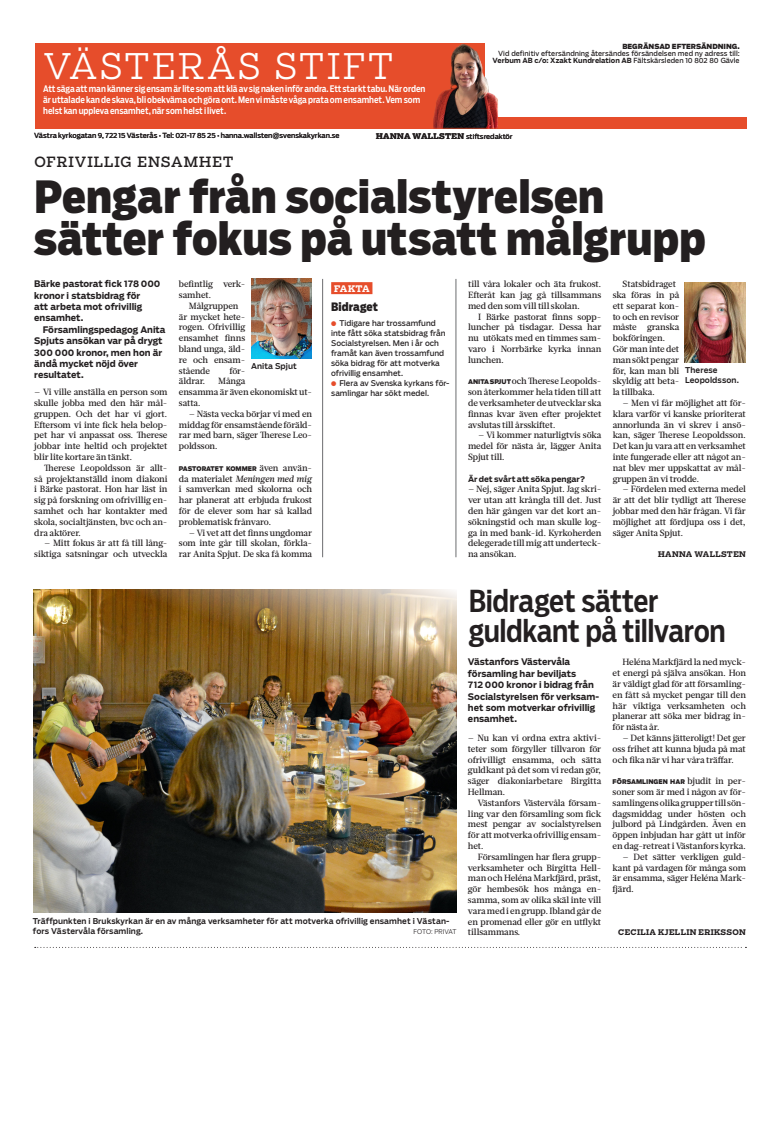
<style>
.page{position:relative;width:780px;height:1123px;background:#fff}
.page>*{position:absolute;margin:0;border:0;box-sizing:border-box;transform-origin:0 0}
.t1{font:900 44px/42px "Salvo Sans Cond";letter-spacing:.005em;color:#231f20}
.t2{font:300 35px "Salvo Serif";letter-spacing:.06em;color:#fff}
.t3{font:500 30px/30px "Salvo Sans Cond";letter-spacing:-.015em;color:#231f20}
.t4{font:14px "Salvo Serif";letter-spacing:.06em;color:#231f20}
.t5{font:900 11.5px "Salvo Sans Cond";letter-spacing:.005em;color:#231f20}
.t6{font:500 9px/10.8px "Glosa Text";letter-spacing:-.01em;color:#231f20;text-align:justify}
.t7{font:700 9px/11.4px "Salvo Sans";color:#231f20}
.t8{font:500 9px/10.8px "Salvo Sans Cond";letter-spacing:-.005em;color:#fff}
.t9{font:italic 500 9px "Glosa";color:#231f20}
.t10{font:700 9px "Salvo Serif";color:#fff}
.t11{font:500 8px/10px "Salvo Sans";letter-spacing:.005em;color:#231f20}
.t12{font:7.8px/10px "Salvo Sans";letter-spacing:-.005em;color:#231f20}
.t13{font:700 7.8px "Salvo Sans";color:#231f20}
.t14{font:700 7.7px "Salvo Serif";letter-spacing:.045em;color:#231f20}
.t15{font:7px/7px "Salvo Sans";color:#231f20;text-align:right}
.t16{font:900 7px "Salvo Sans";letter-spacing:-.005em;color:#231f20}
.t17{font:6.8px "Salvo Sans";color:#231f20}
.t18{font:300 6.5px "Salvo Sans";letter-spacing:-.015em;color:#231f20}
.t19{font:900 6.4px "Salvo Sans";letter-spacing:.005em;color:#231f20;scale:.94 1}
.s1{font-weight:700}
.s2{font-family:"Salvo Serif";font-weight:700;font-size:7.7px}
.s3{font-family:"Salvo Sans";font-weight:900;font-size:6.4px}
.s4{color:#e64d2b}
.s5{font-family:"Glosa Text";font-weight:500;font-size:9px}
.s6{font-family:"Glosa Text";font-style:normal}
</style>
<div class="page">
<img style="left:484px;top:44px;width:14px;height:73px">
<svg style="left:313px;top:44px;width:171px;height:73px;background:#d14e30"></svg>
<svg style="left:313px;top:117px;width:434px;height:12px;background:#ce4528"></svg>
<div style="left:35px;top:44px;width:278px;height:85px;background:#e64d2b"></div>
<svg style="left:35px;top:947px;width:711px;height:1px"></svg>
<img style="left:33px;top:589px;width:423px;height:323px">
<div style="left:331px;top:282px;width:41px;height:12px;background:#e64d2b"></div>
<hr style="left:455px;top:279px;width:1px;height:278px;background:#6c6d70">
<hr style="left:322px;top:279px;width:1px;height:278px;background:#6c6d70">
<img style="left:251px;top:279px;width:61px;height:79px">
<img style="left:685px;top:283px;width:61px;height:79px">
<h2 class="t2" style="left:43px;top:43px;width:352px">VÄSTERÅS STIFT</h2>
<p class="t16" style="left:622px;top:41px;width:119px">BEGRÄNSAD EFTERSÄNDNING.</p>
<p class="t15" style="left:492px;top:50px;width:248px">Vid definitiv eftersändning återsändes försändelsen med ny adress till:<br><span class="s1">Verbum AB c/o: Xzakt Kundrelation AB</span> Fältskärsleden 10 802 80 Gävle</p>
<p class="t8" style="left:43px;top:84px;width:384px">Att säga att man känner sig ensam är lite som att klä av sig naken inför andra. Ett starkt tabu. När orden är uttalade kan de skava, bli obekväma och göra ont. Men vi måste våga prata om ensamhet. Vem som helst kan uppleva ensamhet, när som helst i livet.</p>
<p class="t15" style="left:34px;top:132px;width:307px">Västra kyrkogatan 9, 722 15 Västerås • Tel: 021-17 85 25 • hanna.wallsten@svenskakyrkan.se</p>
<p class="t17" style="left:376px;top:131px;width:138px"><span class="s2">HANNA WALLSTEN</span> stiftsredaktör</p>
<h3 class="t4" style="left:34px;top:152px;width:200px">OFRIVILLIG ENSAMHET</h3>
<h1 class="t1" style="left:34px;top:177px;width:673px">Pengar från socialstyrelsen sätter fokus på utsatt målgrupp</h1>
<p class="t7" style="left:34px;top:278px;width:128px">Bärke pastorat fick 178 000 kronor i statsbidrag för<br>att arbeta mot ofrivillig ensamhet.</p>
<p class="t7" style="left:34px;top:324px;width:133px;text-indent:9px">Församlingspedagog Anita<br>Spjuts ansökan var på drygt<br>300 000 kronor, men hon är ändå mycket nöjd över resultatet.</p>
<p class="t6" style="left:34px;top:387px;width:135px">– Vi ville anställa en person som skulle jobba med den här mål&shy;gruppen. Och det har vi gjort.<br>Eftersom vi inte fick hela belop&shy;pet har vi anpassat oss. Therese jobbar inte heltid och projektet blir lite kortare än tänkt.</p>
<p class="t6" style="left:34px;top:462px;width:135px;text-indent:10px">Therese Leopoldsson är allt&shy;så projektanställd inom diakoni i Bärke pastorat. Hon har läst in sig på forskning om ofrivillig en&shy;samhet och har kontakter med skola, socialtjänsten, bvc och an&shy;dra aktörer.</p>
<p class="t6" style="left:34px;top:538px;width:135px;text-align:right">– Mitt fokus är att få till lång&shy;siktiga satsningar och utveckla</p>
<p class="t6" style="left:612px;top:279px;width:68px;text-align:left;text-indent:10px">Statsbidraget ska föras in på ett separat kon&shy;to och en revisor måste granska bokföringen.<br>Gör man inte det man sökt pengar för, kan man bli skyldig att beta&shy;la tillbaka.</p>
<p class="t6" style="left:612px;top:397px;width:135px;text-indent:10px">– Men vi får möjlighet att för&shy;klara varför vi kanske prioriterat annorlunda än vi skrev i ansö&shy;kan, säger Therese Leopoldsson.<br>Det kan ju vara att en verksamhet inte fungerade eller att något an&shy;nat blev mer uppskattat av mål&shy;gruppen än vi trodde.</p>
<p class="t6" style="left:612px;top:484px;width:135px;text-indent:10px">– Fördelen med externa medel är att det blir tydligt att Therese jobbar med den här frågan. Vi får möjlighet att fördjupa oss i det, säger Anita Spjut.</p>
<p class="t14" style="left:658px;top:549px;width:89px">HANNA WALLSTEN</p>
<p class="t6" style="left:179px;top:279px;width:68px">befintlig verk&shy;samhet.</p>
<p class="t6" style="left:179px;top:300px;width:68px;text-align:left;text-indent:10px">Målgruppen är mycket hete&shy;rogen. Ofrivillig ensamhet finns bland unga, äld&shy;re och ensam&shy;stående</p>
<p class="t6" style="left:468px;top:279px;width:135px">till våra lokaler och äta frukost.<br>Efteråt kan jag gå tillsammans med den som vill till skolan.</p>
<p class="t6" style="left:468px;top:311px;width:135px;text-indent:10px">I Bärke pastorat finns sopp&shy;luncher på tisdagar. Dessa har nu -utökats med en timmes sam&shy;varo i Norrbärke kyrka innan lunchen.</p>
<p class="t6" style="left:468px;top:376px;width:135px"><span class="s3">ANITA SPJUT</span> och Therese Leopolds&shy;son återkommer hela tiden till att de verksamheter de utvecklar ska finnas kvar även efter projektet avslutas till årsskiftet.</p>
<p class="t6" style="left:468px;top:430px;width:135px;text-indent:10px">– Vi kommer naturligtvis söka medel för nästa år, lägger Anita Spjut till.</p>
<p class="t13" style="left:468px;top:473px;width:119px">Är det svårt att söka pengar?</p>
<p class="t6" style="left:468px;top:484px;width:135px">– Nej, säger Anita Spjut. Jag skri&shy;ver utan att krångla till det. Just den här gången var det kort an&shy;sökningstid och man skulle log&shy;ga in med bank-id. Kyrkoherden delegerade till mig att underteck&shy;na ansökan.</p>
<p class="t10" style="left:334px;top:282px;width:37px">FAKTA</p>
<p class="t5" style="left:331px;top:298px;width:48px">Bidraget</p>
<p class="t12" style="left:331px;top:318px;width:116px"><span class="s4">●</span> Tidigare har trossamfund inte fått söka statsbidrag från<br>Socialstyrelsen. Men i år och framåt kan även trossamfund söka bidrag för att motverka ofrivillig ensamhet.</p>
<p class="t12" style="left:331px;top:378px;width:120px"><span class="s4">●</span> Flera av Svenska kyrkans för&shy;samlingar har sökt medel.</p>
<p class="t11" style="left:251px;top:361px;width:47px">Anita Spjut</p>
<p class="t11" style="left:685px;top:365px;width:55px">Therese<br>Leopoldsson.</p>
<p class="t6" style="left:229px;top:365px;width:18px">för-</p>
<p class="t6" style="left:179px;top:376px;width:28px">äldrar.</p>
<p class="t6" style="left:179px;top:376px;width:135px;text-align:left;text-indent:39px">Många<br>ensamma är även ekonomiskt ut&shy;satta.</p>
<p class="t6" style="left:179px;top:408px;width:135px;text-indent:10px">– Nästa vecka börjar vi med en middag för ensamstående föräld&shy;rar med barn, säger Therese Leo&shy;poldsson.</p>
<p class="t19" style="left:179px;top:464px;width:143px">PASTORATET KOMMER <span class="s5">även använ-</span></p>
<p class="t9" style="left:179px;top:472px;width:135px"><span class="s6">da materialet</span> Meningen med mig</p>
<p class="t6" style="left:179px;top:484px;width:135px">i samverkan med skolorna och har planerat att erbjuda frukost för de elever som har så kallad problematisk frånvaro.</p>
<p class="t6" style="left:179px;top:527px;width:135px;text-indent:10px">– Vi vet att det finns ungdomar som inte går till skolan, förkla&shy;rar Anita Spjut. De ska få komma</p>
<h3 class="t3" style="left:469px;top:586px;width:258px">Bidraget sätter guldkant på tillvaron</h3>
<p class="t11" style="left:33px;top:915px;width:418px">Träffpunkten i Brukskyrkan är en av många verksamheter för att motverka ofrivillig ensamhet i Västan&shy;fors Västervåla församling.</p>
<p class="t18" style="left:413px;top:927px;width:45px">FOTO: PRIVAT</p>
<p class="t7" style="left:468px;top:656px;width:133px">Västanfors Västervåla församling har beviljats<br>712 000 kronor i bidrag från<br>Socialstyrelsen för verksam&shy;het som motverkar ofrivillig ensamhet.</p>
<p class="t6" style="left:468px;top:732px;width:135px">– Nu kan vi ordna extra aktivi&shy;teter som förgyller tillvaron för ofrivilligt ensamma, och sätta guldkant på det som vi redan gör, säger diakoniarbetare Birgitta Hellman.</p>
<p class="t6" style="left:468px;top:797px;width:135px;text-indent:10px">Västanfors Västervåla försam&shy;ling var den församling som fick mest pengar av socialstyrelsen för att motverka ofrivillig ensam&shy;het.</p>
<p class="t6" style="left:468px;top:851px;width:135px;text-indent:10px">Församlingen har flera grupp&shy;verksamheter och Birgitta Hell&shy;man och Heléna Markfjärd, präst, gör hembesök hos många en&shy;samma, som av olika skäl inte vill vara med i en grupp. Ibland går de en promenad eller gör en utflykt tillsammans.</p>
<p class="t6" style="left:612px;top:657px;width:135px;text-indent:10px">Heléna Markfjärd la ned myck&shy;et energi på själva ansökan. Hon är väldigt glad för att församling&shy;en fått så mycket pengar till den här viktiga verksamheten och planerar att söka mer bidrag in&shy;för nästa år.</p>
<p class="t6" style="left:612px;top:732px;width:135px;text-indent:10px">– Det känns jätteroligt! Det ger oss frihet att kunna bjuda på mat och fika när vi har våra träffar.</p>
<p class="t19" style="left:612px;top:777px;width:143px">FÖRSAMLINGEN HAR <span class="s5">bjudit in per-</span></p>
<p class="t6" style="left:612px;top:786px;width:135px">soner som är med i någon av för&shy;samlingens olika grupper till sön&shy;dagsmiddag under hösten och julbord på Lindgården. Även en öppen inbjudan har gått ut inför en dag-retreat i Västanfors kyrka.</p>
<p class="t6" style="left:612px;top:851px;width:135px;text-indent:10px">– Det sätter verkligen guld&shy;kant på vardagen för många som är ensamma, säger Heléna Mark&shy;fjärd.</p>
<p class="t14" style="left:618px;top:927px;width:129px">CECILIA KJELLIN ERIKSSON</p>
</div>
